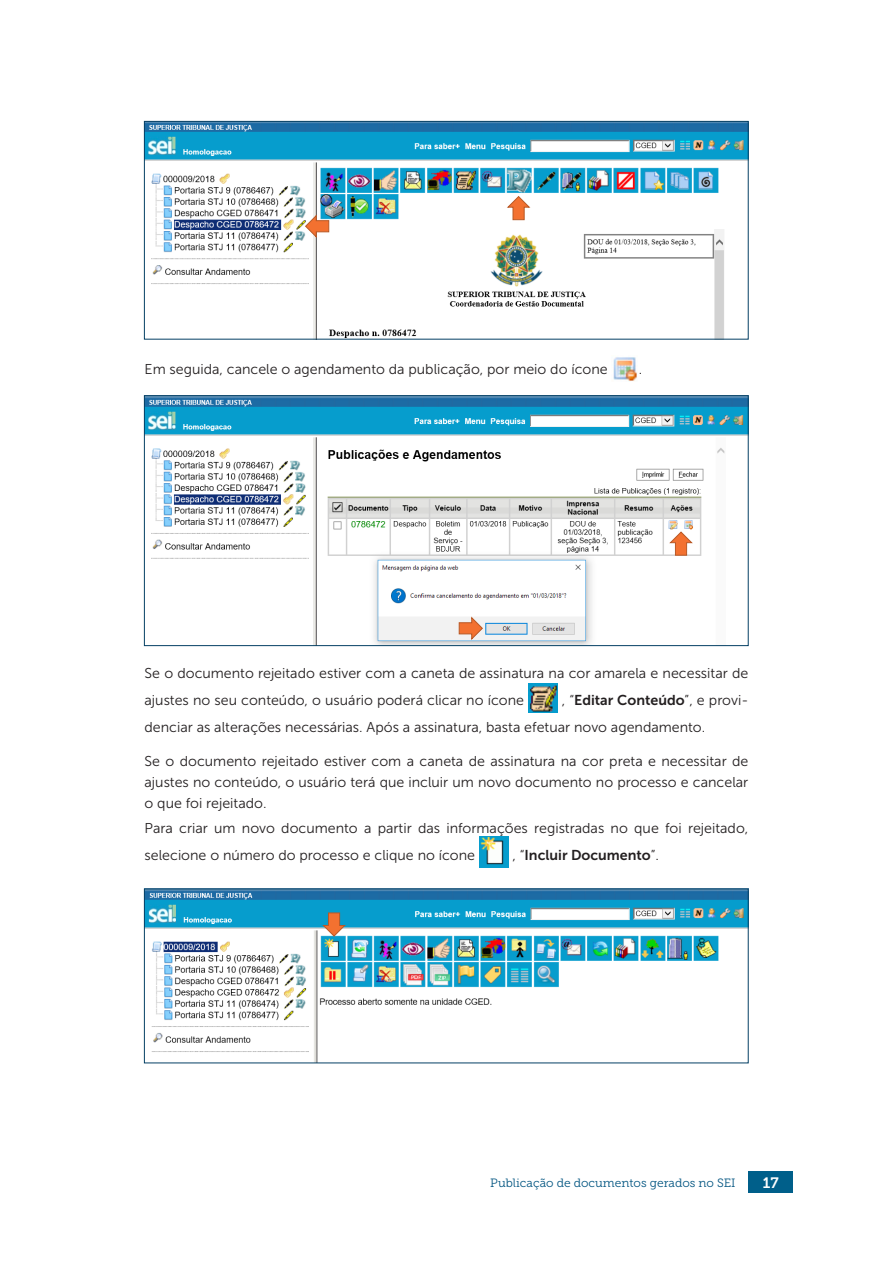
<style>
.page{position:relative;width:893px;height:1263px;background:#fff}
.page>*{position:absolute;margin:0;border:0;box-sizing:border-box;transform-origin:0 0}
.t1{font:15px "Museo Slab 700";color:#fff}
.conteudo{font:14.25px/27px "Museo Sans 300";color:#231f20}
.conteudo_sem_espaco{font:14.25px/21px "Museo Sans 300";color:#231f20;text-align:justify}
.conteudo_sem_espaco-2{font:14.25px "Museo Sans 700";color:#231f20}
.t2{font:12px "Museo Slab 300";color:#005480}
.s1{font-family:"Museo Sans 700"}
.s2{font-family:"Museo Sans 300"}
</style>
<div class="page">
<div style="left:748px;top:1171px;width:45px;height:22px;background:#005f8a"></div>
<img style="left:613px;top:357px;width:24px;height:24px">
<img style="left:528px;top:684px;width:30px;height:28px">
<img style="left:479px;top:836px;width:30px;height:31px">
<img style="left:146px;top:123px;width:600px;height:214px">
<div style="left:144px;top:121px;width:604px;height:218px;border:1px solid #054064"></div>
<svg style="left:506px;top:195px;width:24px;height:25px"></svg>
<svg style="left:305px;top:215px;width:24px;height:24px"></svg>
<img style="left:146px;top:397px;width:600px;height:247px">
<div style="left:144px;top:395px;width:604px;height:251px;border:1px solid #054064"></div>
<svg style="left:669px;top:531px;width:24px;height:25px"></svg>
<svg style="left:458px;top:616px;width:25px;height:24px"></svg>
<img style="left:146px;top:891px;width:600px;height:170px">
<div style="left:144px;top:889px;width:604px;height:174px;border:1px solid #054064"></div>
<svg style="left:322px;top:912px;width:24px;height:25px"></svg>
<p class="conteudo" style="left:145px;top:356px;width:465px">Em seguida, cancele o agendamento da publicação, por meio do ícone</p>
<p class="conteudo" style="left:639px;top:356px;width:5px">.</p>
<p class="conteudo" style="left:145px;top:660px;width:605px">Se o documento rejeitado estiver com a caneta de assinatura na cor amarela e necessitar de ajustes no seu conteúdo, o usuário poderá clicar no ícone</p>
<p class="conteudo" style="left:145px;top:687px;width:605px;text-indent:417px">, “<span class="s1">Editar Conteúdo</span>”, e provi&shy;denciar as alterações necessárias. Após a assinatura, basta efetuar novo agendamento.</p>
<p class="conteudo_sem_espaco" style="left:145px;top:750px;width:605px">Se o documento rejeitado estiver com a caneta de assinatura na cor preta e necessitar de ajustes no conteúdo, o usuário terá que incluir um novo documento no processo e cancelar o que foi rejeitado.</p>
<p class="conteudo_sem_espaco" style="left:145px;top:815px;width:605px;line-height:27px">Para criar um novo documento a partir das informações registradas no que foi rejeitado, selecione o número do processo e clique no ícone</p>
<p class="conteudo_sem_espaco-2" style="left:512px;top:847px;width:148px"><span class="s2">, “</span>Incluir Documento<span class="s2">”.</span></p>
<p class="t2" style="left:490px;top:1176px;width:247px">Publicação de documentos gerados no SEI</p>
<p class="t1" style="left:763px;top:1174px;width:17px">17</p>
</div>
